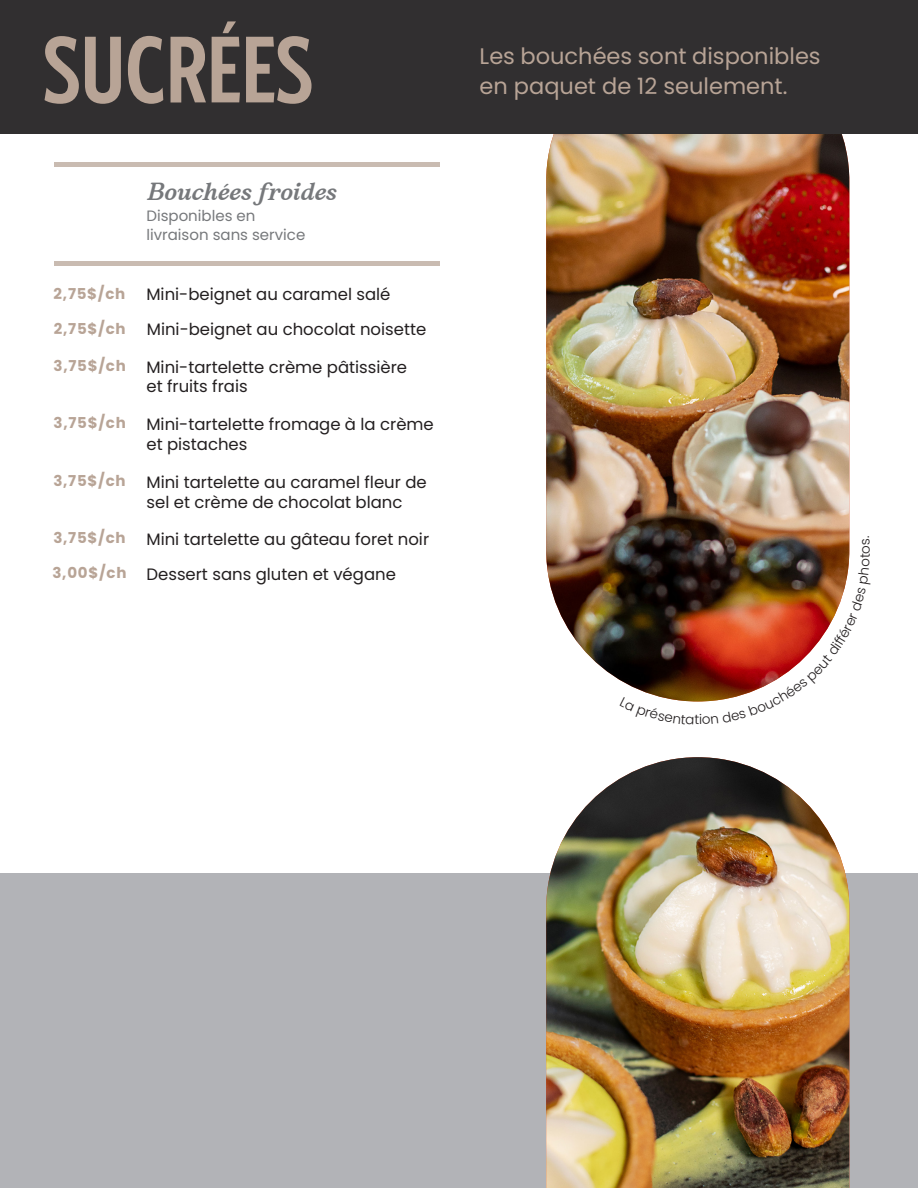
<style>
.page{position:relative;width:918px;height:1188px;background:#fff}
.page>*{position:absolute;margin:0;border:0;box-sizing:border-box;transform-origin:0 0}
.t1{font:93.75px "Marko";color:#b8a496}
.t2{font:italic 23.1px "Fresh Roast";color:#76787b}
.t3{font:22.5px "Poppins";color:#b8a496}
.t4{font:16.5px/19.8px "Poppins";color:#231f20}
.t5{font:700 15px "Poppins";letter-spacing:.05em;color:#b8a496}
.t6{font:15px/19.5px "Poppins";color:#76787b}
</style>
<div class="page">
<div style="left:0;top:873px;width:918px;height:315px;background:#b2b3b7"></div>
<img style="left:546px;top:30px;width:303px;height:671px;border-radius:151px">
<img style="left:546px;top:757px;width:303px;height:431px">
<hr style="left:54px;top:162px;width:386px;height:4px;background:#c9bbb1">
<hr style="left:54px;top:261px;width:386px;height:4px;background:#c9bbb1">
<div style="left:0;top:0;width:918px;height:134px;background:#312f30"></div>
<img style="left:620px;top:536px;width:230px;height:166px">
<p class="t1" style="left:43px;top:17px;width:271px">SUCRÉES</p>
<p class="t2" style="left:146px;top:177px;width:191px">Bouchées froides</p>
<p class="t6" style="left:146px;top:206px;width:160px">Disponibles en livraison sans service</p>
<p class="t5" style="left:54px;top:285px;width:73px">2,75$/ch</p>
<p class="t4" style="left:146px;top:285px;width:246px">Mini-beignet au caramel salé</p>
<p class="t5" style="left:54px;top:320px;width:73px">2,75$/ch</p>
<p class="t5" style="left:54px;top:357px;width:74px">3,75$/ch</p>
<p class="t5" style="left:54px;top:414px;width:74px">3,75$/ch</p>
<p class="t5" style="left:53px;top:472px;width:74px">3,75$/ch</p>
<p class="t5" style="left:53px;top:529px;width:74px">3,75$/ch</p>
<p class="t5" style="left:52px;top:564px;width:76px">3,00$/ch</p>
<p class="t4" style="left:147px;top:320px;width:281px">Mini-beignet au chocolat noisette</p>
<p class="t4" style="left:146px;top:357px;width:262px">Mini-tartelette crème pâtissière et fruits frais</p>
<p class="t4" style="left:146px;top:414px;width:289px">Mini-tartelette fromage à la crème et pistaches</p>
<p class="t4" style="left:146px;top:472px;width:282px">Mini tartelette au caramel fleur de sel et crème de chocolat blanc</p>
<p class="t4" style="left:146px;top:529px;width:284px">Mini tartelette au gâteau foret noir</p>
<p class="t4" style="left:146px;top:565px;width:251px">Dessert sans gluten et végane</p>
<p class="t3" style="left:480px;top:43px;width:343px">Les bouchées sont disponibles</p>
<p class="t3" style="left:480px;top:73px;width:309px">en paquet de 12 seulement.</p>
</div>
